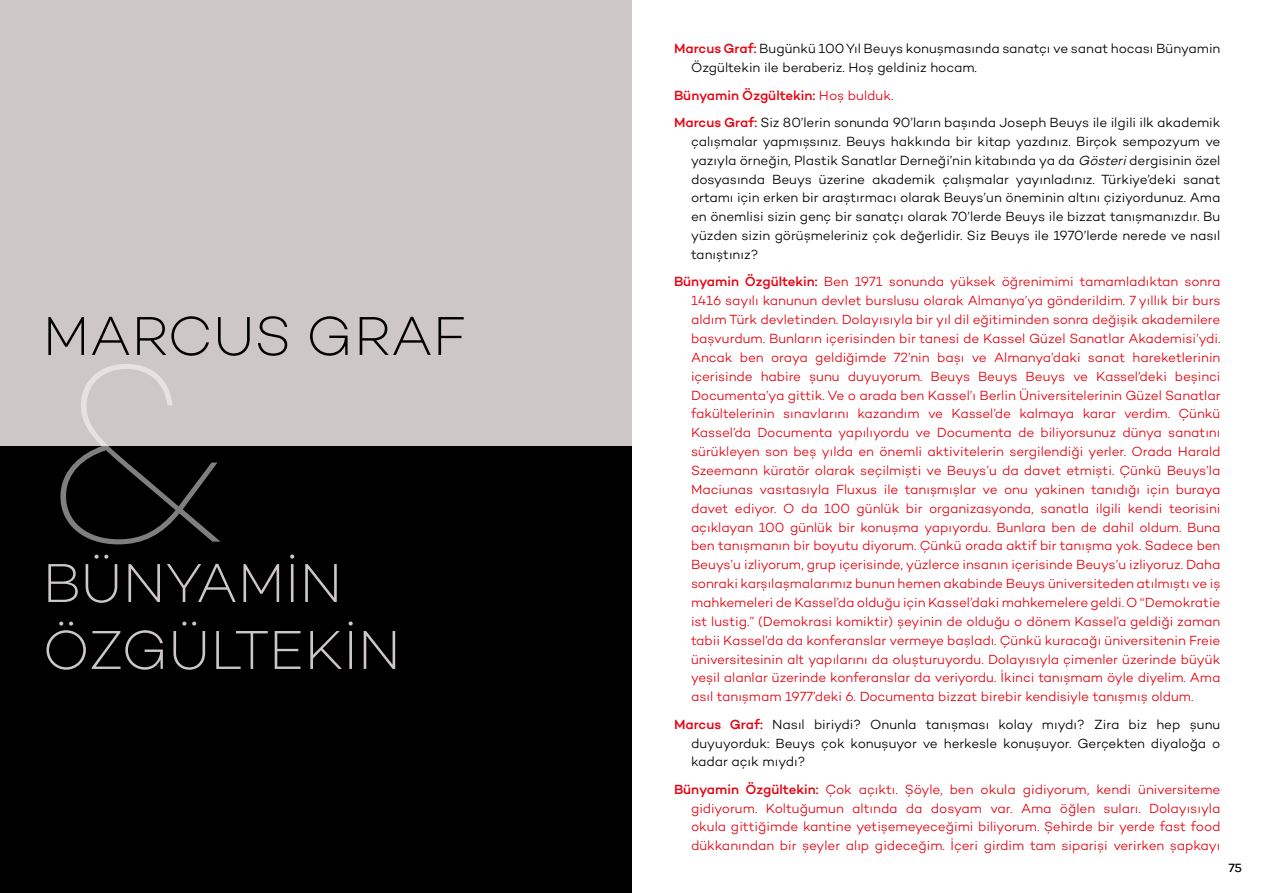
<style>
.page{position:relative;width:1263px;height:893px;background:#fff}
.page>*{position:absolute;margin:0;border:0;box-sizing:border-box;transform-origin:0 0}
.t1{font:100 255.75px "Campton";color:#fff}
.t2{font:200 55.8px/66.9px "Campton";color:#cec7c8}
.t3{font:200 55.8px "Campton";color:#000}
.t4{font:300 13.5px/18.9px "Campton";letter-spacing:-.005em;color:#e30613;text-align:justify}
.t5{font:300 13.5px/18.9px "Campton";color:#000}
.t6{font:300 12px "Campton";color:#000}
.s1{font-weight:500;color:#e30613}
.s2{color:#e30613}
.s3{font-style:italic}
.s4{font-weight:500}
</style>
<div class="page">
<div style="left:0;top:0;width:631px;height:446px;background:#cec7c8"></div>
<div style="left:0;top:446px;width:631px;height:447px;background:#000"></div>
<h2 class="t3" style="left:43px;top:302px;width:425px">MARCUS GRAF</h2>
<h1 class="t1" style="left:43px;top:299px;width:190px">&amp;</h1>
<h2 class="t2" style="left:43px;top:549px;width:360px">BÜNYAMİN<br>ÖZGÜLTEKİN</h2>
<p class="t5" style="left:691px;top:39px;width:531px;text-indent:-17px"><span class="s1">Marcus Graf:</span> Bugünkü 100 Yıl Beuys konuşmasında sanatçı ve sanat hocası Bünyamin<br>Özgültekin ile beraberiz. Hoş geldiniz hocam.</p>
<p class="t5" style="left:674px;top:81px;width:548px;line-height:27.3px"><span class="s1">Bünyamin Özgültekin:</span> <span class="s2">Hoş bulduk.<br></span><span class="s1">Marcus Graf:</span> Siz 80’lerin sonunda 90’ların başında Joseph Beuys ile ilgili ilk akademik</p>
<p class="t5" style="left:691px;top:132px;width:531px;text-align:justify">çalışmalar yapmışsınız. Beuys hakkında bir kitap yazdınız. Birçok sempozyum ve yazıyla örneğin, Plastik Sanatlar Derneği’nin kitabında ya da <span class="s3">Gösteri</span>dergisinin özel dosyasında Beuys üzerine akademik çalışmalar yayınladınız. Türkiye’deki sanat ortamı için erken bir araştırmacı olarak Beuys’un öneminin altını çiziyordunuz. Ama en önemlisi sizin genç bir sanatçı olarak 70’lerde Beuys ile bizzat tanışmanızdır. Bu yüzden sizin görüşmeleriniz çok değerlidir. Siz Beuys ile 1970’lerde nerede ve nasıl tanıştınız?</p>
<p class="t4" style="left:691px;top:272px;width:531px;text-indent:-17px"><span class="s4">Bünyamin Özgültekin:</span> Ben 1971 sonunda yüksek öğrenimimi tamamladıktan sonra 1416 sayılı kanunun devlet burslusu olarak Almanya’ya gönderildim. 7 yıllık bir burs aldım Türk devletinden. Dolayısıyla bir yıl dil eğitiminden sonra değişik akademilere başvurdum. Bunların içerisinden bir tanesi de Kassel Güzel Sanatlar Akademisi’ydi.<br>Ancak ben oraya geldiğimde 72’nin başı ve Almanya’daki sanat hareketlerinin içerisinde habire şunu duyuyorum. Beuys Beuys Beuys ve Kassel’deki beşinci Documenta’ya gittik. Ve o arada ben Kassel’ı Berlin Üniversitelerinin Güzel Sanatlar fakültelerinin sınavlarını kazandım ve Kassel’de kalmaya karar verdim. Çünkü Kassel’da Documenta yapılıyordu ve Documenta de biliyorsunuz dünya sanatını sürükleyen son beş yılda en önemli aktivitelerin sergilendiği yerler. Orada Harald Szeemann küratör olarak seçilmişti ve Beuys’u da davet etmişti. Çünkü Beuys’la Maciunas vasıtasıyla Fluxus ile tanışmışlar ve onu yakinen tanıdığı için buraya davet ediyor. O da 100 günlük bir organizasyonda, sanatla ilgili kendi teorisini açıklayan 100 günlük bir konuşma yapıyordu. Bunlara ben de dahil oldum. Buna ben tanışmanın bir boyutu diyorum. Çünkü orada aktif bir tanışma yok. Sadece ben Beuys’u izliyorum, grup içerisinde, yüzlerce insanın içerisinde Beuys’u izliyoruz. Daha sonraki karşılaşmalarımız bunun hemen akabinde Beuys üniversiteden atılmıştı ve iş mahkemeleri de Kassel’da olduğu için Kassel’daki mahkemelere geldi. O “Demokratie ist lustig.” (Demokrasi komiktir) şeyinin de olduğu o dönem Kassel’a geldiği zaman tabii Kassel’da da konferanslar vermeye başladı. Çünkü kuracağı üniversitenin Freie üniversitesinin alt yapılarını da oluşturuyordu. Dolayısıyla çimenler üzerinde büyük yeşil alanlar üzerinde konferanslar da veriyordu. İkinci tanışmam öyle diyelim. Ama asıl tanışmam 1977’deki 6. Documenta bizzat birebir kendisiyle tanışmış oldum.</p>
<p class="t5" style="left:691px;top:714px;width:531px;text-align:justify;text-indent:-17px"><span class="s1">Marcus Graf:</span> Nasıl biriydi? Onunla tanışması kolay mıydı? Zira biz hep şunu duyuyorduk: Beuys çok konuşuyor ve herkesle konuşuyor. Gerçekten diyaloğa o kadar açık mıydı?</p>
<p class="t4" style="left:691px;top:779px;width:531px;text-indent:-17px"><span class="s4">Bünyamin Özgültekin:</span> Çok açıktı. Şöyle, ben okula gidiyorum, kendi üniversiteme gidiyorum. Koltuğumun altında da dosyam var. Ama öğlen suları. Dolayısıyla okula gittiğimde kantine yetişemeyeceğimi biliyorum. Şehirde bir yerde fast food dükkanından bir şeyler alıp gideceğim. İçeri girdim tam siparişi verirken şapkayı</p>
<p class="t6" style="left:1229px;top:860px;width:14px">75</p>
</div>
